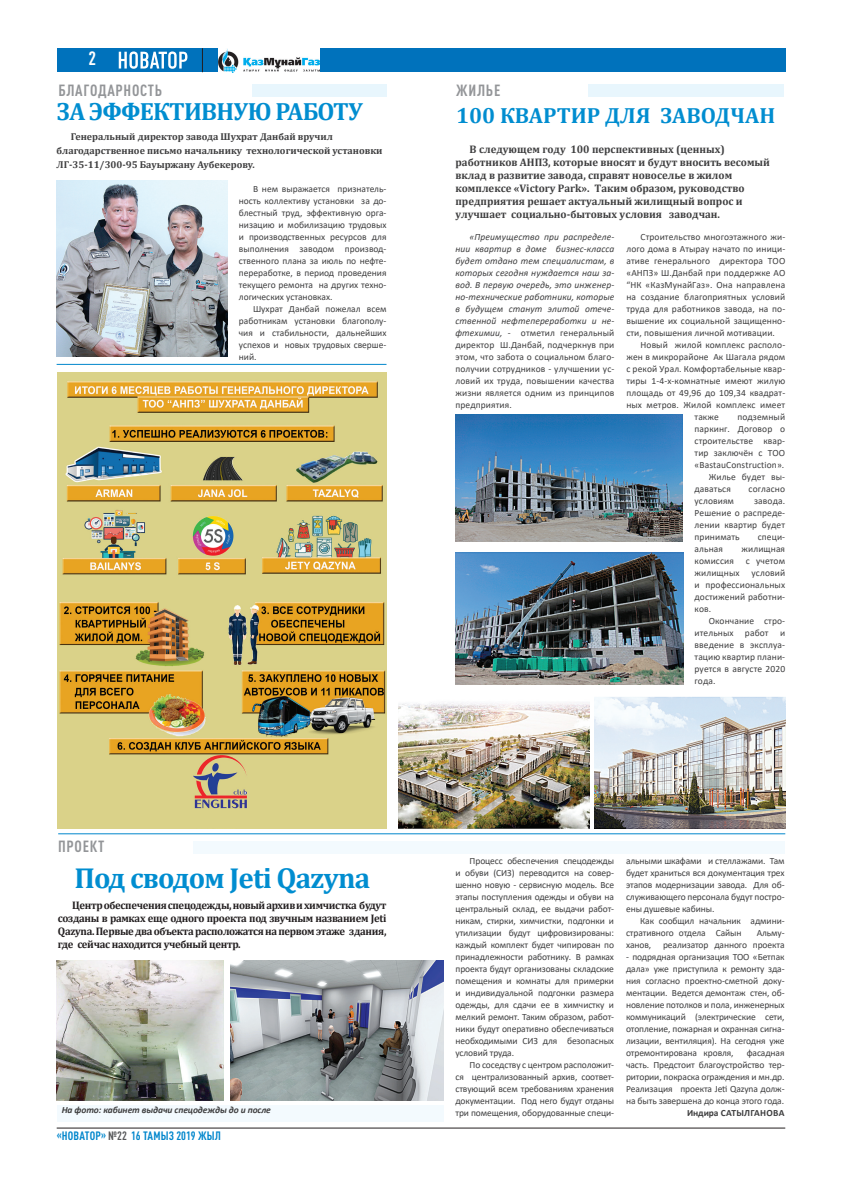
<style>
.page{position:relative;width:842px;height:1191px;background:#fff}
.page>*{position:absolute;margin:0;border:0;box-sizing:border-box;transform-origin:0 0}
.Zagolovok{font:700 29px "Cambria";letter-spacing:-.03em;color:#008dd0}
.Zagolovok2{font:700 25px "Cambria";letter-spacing:-.03em;color:#008dd0}
.Zagolovok-2{font:700 22px "Cambria";color:#008dd0}
.t1{font:700 condensed 19px "DIN Pro";color:#fff}
.t2{font:700 condensed 16px "DIN Pro";letter-spacing:.045em;color:#939598}
.t3{font:700 condensed 12px "DIN Pro";letter-spacing:.015em;color:#0086cc}
.Podzagolovok{font:700 11px/13px "Cambria";color:#3e3e3f}
.t4{font:700 11px/13px "Cambria";letter-spacing:-.03em;color:#231f20;text-align:justify}
.Podzagolovok-2{font:700 10px/14px "Cambria";color:#3e3e3f}
.Text{font:9.5px/12px "Calibri";color:#3e3e3f;text-align:justify}
.Text-2{font:italic 9.5px/12px "Calibri";letter-spacing:.01em;color:#3e3e3f;text-align:justify}
.Text-3{font:italic 700 9.5px "Calibri";letter-spacing:-.01em;color:#3e3e3f}
.Text-4{font:700 9.5px "Calibri";letter-spacing:.015em;color:#3e3e3f}
.s1{color:#57585a}
.s2{font-style:normal}
</style>
<div class="page">
<hr style="left:57px;top:1127px;width:728px;height:1px;background:#231f20">
<div style="left:57px;top:48px;width:728px;height:24px;background:#0072bc"></div>
<svg style="left:202px;top:48px;width:1px;height:24px"></svg>
<img style="left:219px;top:48px;width:101px;height:24px">
<svg style="left:119px;top:51px;width:68px;height:18px"></svg>
<div style="left:57px;top:1105px;width:386px;height:16px;background:#f3fafe"></div>
<div style="left:252px;top:84px;width:134px;height:12px;background:#e8f6fd"></div>
<div style="left:193px;top:841px;width:592px;height:12px;background:#f3fafe"></div>
<img style="left:57px;top:960px;width:166px;height:140px">
<img style="left:230px;top:960px;width:213px;height:140px">
<div style="left:588px;top:84px;width:196px;height:12px;background:#e8f6fd"></div>
<img style="left:56px;top:180px;width:172px;height:176px">
<img style="left:58px;top:372px;width:328px;height:456px">
<img style="left:455px;top:414px;width:228px;height:128px">
<hr style="left:58px;top:833px;width:727px;height:1px;background:#0086cc">
<img style="left:399px;top:702px;width:191px;height:126px">
<img style="left:455px;top:552px;width:228px;height:132px">
<img style="left:594px;top:697px;width:191px;height:131px">
<hr style="left:57px;top:364px;width:329px;height:1px;background:#0086cc">
<p class="t1" style="left:88px;top:44px;width:9px">2</p>
<p class="t2" style="left:59px;top:78px;width:105px">БЛАГОДАРНОСТЬ</p>
<p class="Zagolovok2" style="left:57px;top:94px;width:308px">ЗА ЭФФЕКТИВНУЮ РАБОТУ</p>
<p class="Podzagolovok-2" style="left:57px;top:129px;width:327px;text-indent:14px">Генеральный директор завода Шухрат Данбай вручил благодарственное письмо начальнику технологической установки<br>ЛГ-35-11/300-95 Бауыржану Аубекерову.</p>
<p class="Text" style="left:239px;top:183px;width:149px;text-indent:14px">В нем выражается признатель&shy;ность коллективу установки за до&shy;блестный труд, эффективную орга&shy;низацию и мобилизацию трудовых и производственных ресурсов для выполнения заводом производ&shy;ственного плана за июль по нефте&shy;переработке, в период проведения текущего ремонта на других техно&shy;логических установках.</p>
<p class="Text" style="left:239px;top:303px;width:149px;text-indent:14px">Шухрат Данбай пожелал всем работникам установки благополу&shy;чия и стабильности, дальнейших успехов и новых трудовых сверше&shy;ний.</p>
<p class="t2" style="left:58px;top:834px;width:48px">ПРОЕКТ</p>
<p class="Zagolovok" style="left:74px;top:858px;width:297px">Под сводом Jeti Qazyna</p>
<p class="t4" style="left:58px;top:898px;width:330px;text-indent:14px">Центр обеспечения спецодежды, новый архив и химчистка будут созданы в рамках еще одного проекта под звучным названием Jeti Qazyna. Первые два объекта расположатся на первом этаже здания, где сейчас находится учебный центр.</p>
<p class="Text-3" style="left:62px;top:1103px;width:211px">На фото: кабинет выдачи спецодежды до и после</p>
<p class="t3" style="left:57px;top:1127px;width:166px">«НОВАТОР» <span class="s1">№22</span> 16 ТАМЫЗ 2019 ЖЫЛ</p>
<p class="t2" style="left:456px;top:78px;width:46px">ЖИЛЬЕ</p>
<p class="Zagolovok-2" style="left:456px;top:100px;width:321px">100 КВАРТИР ДЛЯ ЗАВОДЧАН</p>
<p class="Podzagolovok" style="left:455px;top:142px;width:316px;text-indent:14px">В следующем году 100 перспективных (ценных) работников АНПЗ, которые вносят и будут вносить весомый вклад в развитие завода, справят новоселье в жилом комплексе «Victory Park». Таким образом, руководство предприятия решает актуальный жилищный вопрос и улучшает социально-бытовых условия заводчан.</p>
<p class="Text-2" style="left:455px;top:230px;width:160px;text-indent:14px">«Преимущество при распределе&shy;нии квартир в доме бизнес-класса будет отдано тем специалистам, в которых сегодня нуждается наш за&shy;вод. В первую очередь, это инженер&shy;но-технические работники, которые в будущем станут элитой отече&shy;ственной нефтепереработки и не&shy;фтехимии, <span class="s2">- отметил генеральный директор Ш.Данбай, подчеркнув при этом, что забота о социальном благо&shy;получии сотрудников - улучшении ус&shy;ловий их труда, повышении качества жизни является одним из принципов предприятия.</span></p>
<p class="Text" style="left:626px;top:231px;width:160px;text-indent:14px">Строительство многоэтажного жи&shy;лого дома в Атырау начато по иници&shy;ативе генерального директора ТОО «АНПЗ» Ш.Данбай при поддержке АО “НК «КазМунайГаз». Она направлена на создание благоприятных условий труда для работников завода, на по&shy;вышение их социальной защищенно&shy;сти, повышения личной мотивации.</p>
<p class="Text" style="left:626px;top:339px;width:160px;text-indent:14px">Новый жилой комплекс располо&shy;жен в микрорайоне Ак Шагала рядом с рекой Урал. Комфортабельные квар&shy;тиры 1-4-х-комнатные имеют жилую площадь от 49,96 до 109,34 квадрат&shy;ных метров. Жилой комплекс имеет</p>
<p class="Text" style="left:694px;top:411px;width:92px;text-indent:43px">подземный паркинг. Договор о строительстве квар&shy;тир заключён с ТОО «BastauConstruction».</p>
<p class="Text" style="left:694px;top:471px;width:92px;text-indent:14px">Жилье будет вы&shy;даваться</p>
<p class="Text" style="left:694px;top:411px;width:26px">также</p>
<p class="Text" style="left:749px;top:483px;width:38px">согласно</p>
<p class="Text" style="left:694px;top:495px;width:92px;text-indent:60px">завода.<br>Решение о распреде&shy;лении квартир будет принимать</p>
<p class="Text" style="left:694px;top:495px;width:41px">условиям</p>
<p class="Text" style="left:758px;top:531px;width:29px">специ-</p>
<p class="Text" style="left:694px;top:543px;width:30px">альная</p>
<p class="Text" style="left:741px;top:543px;width:45px">жилищная</p>
<p class="Text" style="left:694px;top:555px;width:41px">комиссия</p>
<p class="Text" style="left:746px;top:555px;width:41px">с учетом</p>
<p class="Text" style="left:694px;top:567px;width:46px">жилищных</p>
<p class="Text" style="left:694px;top:567px;width:92px;text-indent:57px">условий и профессиональных достижений работни&shy;ков.</p>
<p class="Text" style="left:694px;top:615px;width:92px;text-indent:14px">Окончание стро&shy;ительных работ и введение в эксплуа&shy;тацию квартир плани&shy;руется в августе 2020 года.</p>
<p class="Text" style="left:455px;top:855px;width:160px;text-indent:14px">Процесс обеспечения спецодежды и обуви (СИЗ) переводится на совер&shy;шенно новую - сервисную модель. Все этапы поступления одежды и обуви на центральный склад, ее выдачи работ&shy;никам, стирки, химчистки, подгонки и утилизации будут цифровизированы: каждый комплект будет чипирован по принадлежности работнику. В рамках проекта будут организованы складские помещения и комнаты для примерки и индивидуальной подгонки размера одежды, для сдачи ее в химчистку и мелкий ремонт. Таким образом, работ&shy;ники будут оперативно обеспечиваться необходимыми СИЗ для безопасных условий труда.</p>
<p class="Text" style="left:455px;top:1059px;width:160px;text-indent:14px">По соседству с центром расположит&shy;ся централизованный архив, соответ&shy;ствующий всем требованиям хранения документации. Под него будут отданы три помещения, оборудованные специ-</p>
<p class="Text" style="left:626px;top:855px;width:160px">альными шкафами и стеллажами. Там будет храниться вся документация трех этапов модернизации завода. Для об&shy;служивающего персонала будут постро&shy;ены душевые кабины.</p>
<p class="Text" style="left:626px;top:915px;width:160px;text-indent:14px">Как сообщил начальник админи&shy;стративного отдела Сайын</p>
<p class="Text" style="left:626px;top:927px;width:160px;text-align:right">Альму-<br>ханов, реализатор данного проекта</p>
<p class="Text" style="left:626px;top:951px;width:160px">- подрядная организация ТОО «Бетпак дала» уже приступила к ремонту зда&shy;ния согласно проектно-сметной доку&shy;ментации. Ведется демонтаж стен, об&shy;новление потолков и пола, инженерных коммуникаций (электрические сети, отопление, пожарная и охранная сигна&shy;лизации, вентиляция). На сегодня уже отремонтирована кровля,</p>
<p class="Text" style="left:626px;top:1047px;width:160px;text-indent:121px">фасадная часть. Предстоит благоустройство тер&shy;ритории, покраска ограждения и мн.др.<br>Реализация проекта Jeti Qazyna долж&shy;на быть завершена до конца этого года.</p>
<p class="Text-4" style="left:687px;top:1106px;width:99px">Индира САТЫЛГАНОВА</p>
</div>
